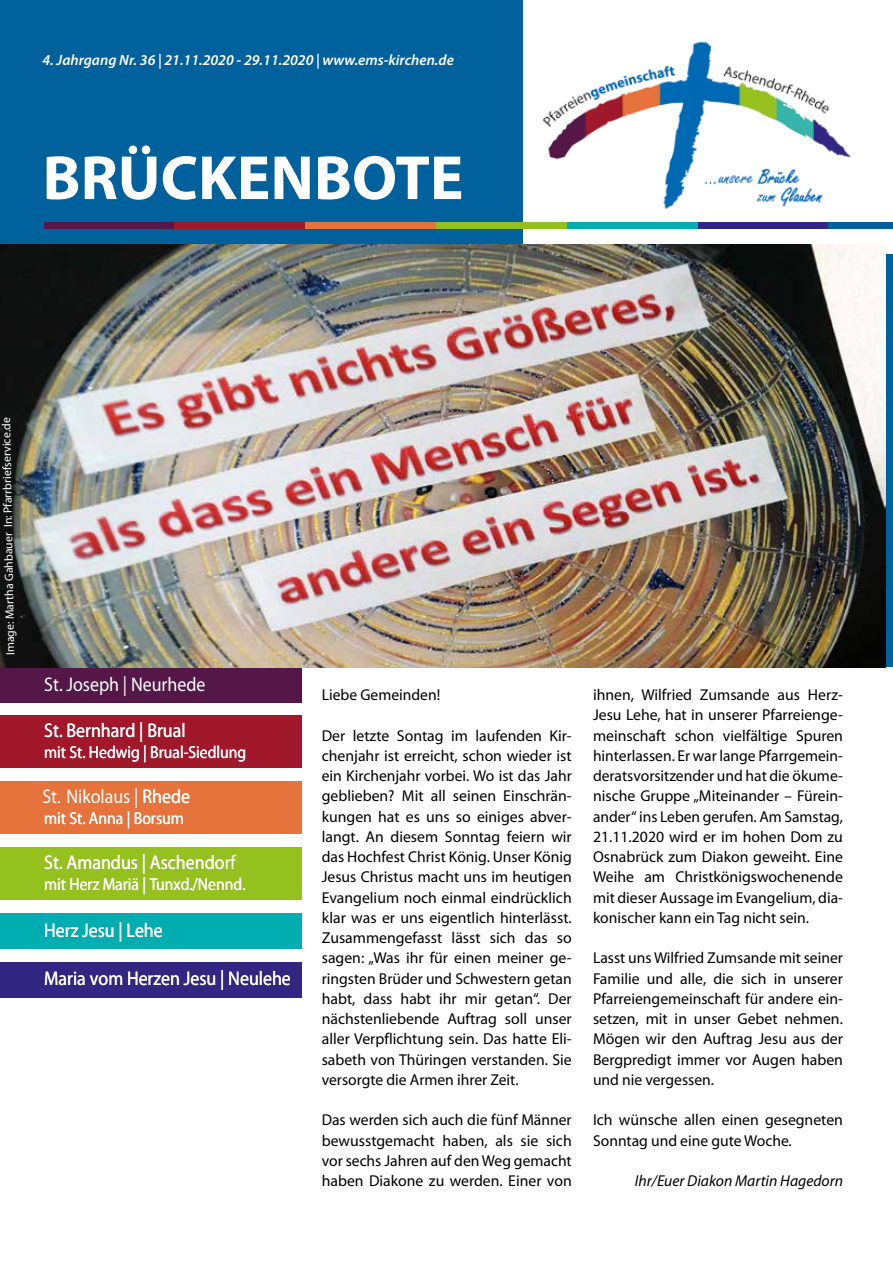
<style>
.page{position:relative;width:893px;height:1263px;background:#fff}
.page>*{position:absolute;margin:0;border:0;box-sizing:border-box;transform-origin:0 0}
.t1{font:700 63px "Myriad Pro";color:#fff}
.t2{font:19.8px "Myriad Pro";color:#fff;scale:.9 1}
.t3{font:17.4px "Myriad Pro";color:#fff;scale:.9 1}
.t4{font:15.75px/20.2px "Myriad Pro";color:#000;text-align:justify}
.t5{font:italic 15.75px "Myriad Pro";color:#000}
.t6{font:italic 600 15px "Myriad Pro";color:#fff}
.t7{font:12px "Myriad Pro";color:#fff}
</style>
<div class="page">
<div style="left:0;top:0;width:522px;height:285px;background:#00619d"></div>
<img style="left:542px;top:41px;width:309px;height:168px">
<div style="left:43px;top:222px;width:131px;height:6px;background:#541747"></div>
<div style="left:697px;top:222px;width:131px;height:6px;background:#312783"></div>
<div style="left:567px;top:222px;width:130px;height:6px;background:#00adb1"></div>
<div style="left:436px;top:222px;width:131px;height:6px;background:#95c11f"></div>
<div style="left:305px;top:222px;width:131px;height:6px;background:#e6723c"></div>
<div style="left:174px;top:222px;width:131px;height:6px;background:#a1182b"></div>
<div style="left:828px;top:222px;width:65px;height:6px;background:#00619d"></div>
<div style="left:0;top:962px;width:302px;height:35px;background:#312783"></div>
<div style="left:0;top:913px;width:302px;height:35px;background:#00adb1"></div>
<div style="left:0;top:847px;width:302px;height:53px;background:#95c11f"></div>
<div style="left:0;top:715px;width:302px;height:53px;background:#a1182b"></div>
<div style="left:0;top:781px;width:302px;height:53px;background:#e6723c"></div>
<div style="left:0;top:668px;width:302px;height:35px;background:#541747"></div>
<img style="left:0;top:244px;width:886px;height:424px">
<p class="t6" style="left:43px;top:51px;width:413px">4. Jahrgang Nr. 36 | 21.11.2020 - 29.11.2020 | www.ems-kirchen.de</p>
<h1 class="t1" style="left:43px;top:137px;width:422px">BRÜCKENBOTE</h1>
<p class="t7" style="left:3px;top:655px;width:239px;rotate:-91deg">Image: Martha Gahbauer In: Pfarrbriefservice.de</p>
<p class="t2" style="left:44px;top:672px;width:181px">St. Joseph | Neurhede</p>
<p class="t2" style="left:44px;top:718px;width:159px">St. Bernhard | Brual</p>
<p class="t3" style="left:44px;top:741px;width:226px">mit St. Hedwig | Brual-Siedlung</p>
<p class="t2" style="left:42px;top:784px;width:159px">St. Bernhard | Brual</p>
<p class="t2" style="left:66px;top:784px;width:139px">Nikolaus | Rhede</p>
<p class="t3" style="left:44px;top:807px;width:157px">mit St. Anna | Borsum</p>
<p class="t2" style="left:44px;top:850px;width:214px">St. Amandus | Aschendorf</p>
<p class="t3" style="left:44px;top:873px;width:225px">mit Herz Mariä | Tunxd./Nennd.</p>
<p class="t2" style="left:44px;top:918px;width:133px">Herz Jesu | Lehe</p>
<p class="t2" style="left:44px;top:966px;width:276px">Maria vom Herzen Jesu | Neulehe</p>
<p class="t4" style="left:322px;top:684px;width:120px">Liebe Gemeinden!</p>
<p class="t4" style="left:322px;top:725px;width:252px">Der letzte Sontag im laufenden Kir&shy;chenjahr ist erreicht, schon wieder ist ein Kirchenjahr vorbei. Wo ist das Jahr geblieben? Mit all seinen Einschrän&shy;kungen hat es uns so einiges abver&shy;langt. An diesem Sonntag feiern wir das Hochfest Christ König. Unser König Jesus Christus macht uns im heutigen Evangelium noch einmal eindrücklich klar was er uns eigentlich hinterlässt.<br>Zusammengefasst lässt sich das so sagen: „Was ihr für einen meiner ge&shy;ringsten Brüder und Schwestern getan habt, dass habt ihr mir getan“. Der nächstenliebende Auftrag soll unser aller Verpflichtung sein. Das hatte Eli&shy;sabeth von Thüringen verstanden. Sie versorgte die Armen ihrer Zeit.</p>
<p class="t4" style="left:322px;top:1110px;width:251px">Das werden sich auch die fünf Männer bewusstgemacht haben, als sie sich vor sechs Jahren auf den Weg gemacht haben Diakone zu werden. Einer von</p>
<p class="t4" style="left:593px;top:684px;width:251px">ihnen, Wilfried Zumsande aus Herz-Jesu Lehe, hat in unserer Pfarreienge&shy;meinschaft schon vielfältige Spuren hinterlassen. Er war lange Pfarrgemein&shy;deratsvorsitzender und hat die ökume&shy;nische Gruppe „Miteinander – Fürein&shy;ander“ ins Leben gerufen. Am Samstag, 21.11.2020 wird er im hohen Dom zu Osnabrück zum Diakon geweiht. Eine Weihe am Christkönigswochenende mit dieser Aussage im Evangelium, dia&shy;konischer kann ein Tag nicht sein.</p>
<p class="t4" style="left:593px;top:948px;width:251px">Lasst uns Wilfried Zumsande mit seiner Familie und alle, die sich in unserer Pfarreiengemeinschaft für andere ein&shy;setzen, mit in unser Gebet nehmen.<br>Mögen wir den Auftrag Jesu aus der Bergpredigt immer vor Augen haben und nie vergessen.</p>
<p class="t4" style="left:593px;top:1110px;width:251px">Ich wünsche allen einen gesegneten<br>Sonntag und eine gute Woche.</p>
<p class="t5" style="left:635px;top:1171px;width:210px">Ihr/Euer Diakon Martin Hagedorn</p>
</div>
